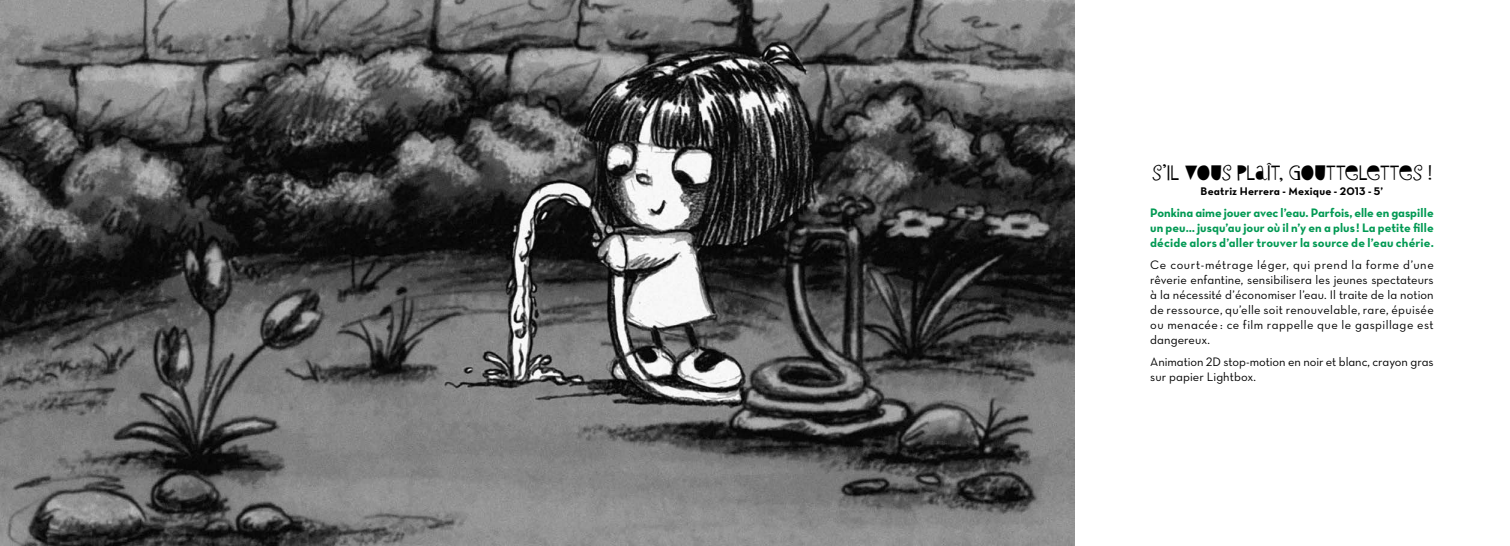
<style>
.page{position:relative;width:1510px;height:546px;background:#fff}
.page>*{position:absolute;margin:0;border:0;box-sizing:border-box;transform-origin:0 0}
.t1{font:18.75px "Sybil Green";letter-spacing:.01em;color:#000}
.t2{font:12.5px/15px "Neutra Text Book Alt";letter-spacing:.005em;color:#000;text-align:justify}
.t3{font:12.5px/15px "Neutra Text Bold Alt";letter-spacing:.01em;color:#009953;text-align:justify}
.t4{font:11.25px "Neutra Text Bold Alt";letter-spacing:.015em;color:#000}
</style>
<div class="page">
<img style="left:0;top:0;width:1074px;height:546px">
<h1 class="t1" style="left:1152px;top:161px;width:281px">S’IL VOUS PLAÎT, GOUTTELETTES !</h1>
<p class="t4" style="left:1200px;top:184px;width:184px">Beatriz Herrera - Mexique - 2013 - 5’</p>
<p class="t3" style="left:1150px;top:205px;width:285px">Ponkina aime jouer avec l’eau. Parfois, elle en gaspille un peu… jusqu’au jour où il n’y en a plus! La petite fille décide alors d’aller trouver la source de l’eau chérie.</p>
<p class="t2" style="left:1150px;top:257px;width:285px">Ce court-métrage léger, qui prend la forme d’une rêverie enfantine, sensibilisera les jeunes spectateurs à la nécessité d’économiser l’eau. Il traite de la notion de ressource, qu’elle soit renouvelable, rare, épuisée ou menacée : ce film rappelle que le gaspillage est dangereux.</p>
<p class="t2" style="left:1150px;top:354px;width:285px">Animation 2D stop-motion en noir et blanc, crayon gras sur papier Lightbox.</p>
</div>
